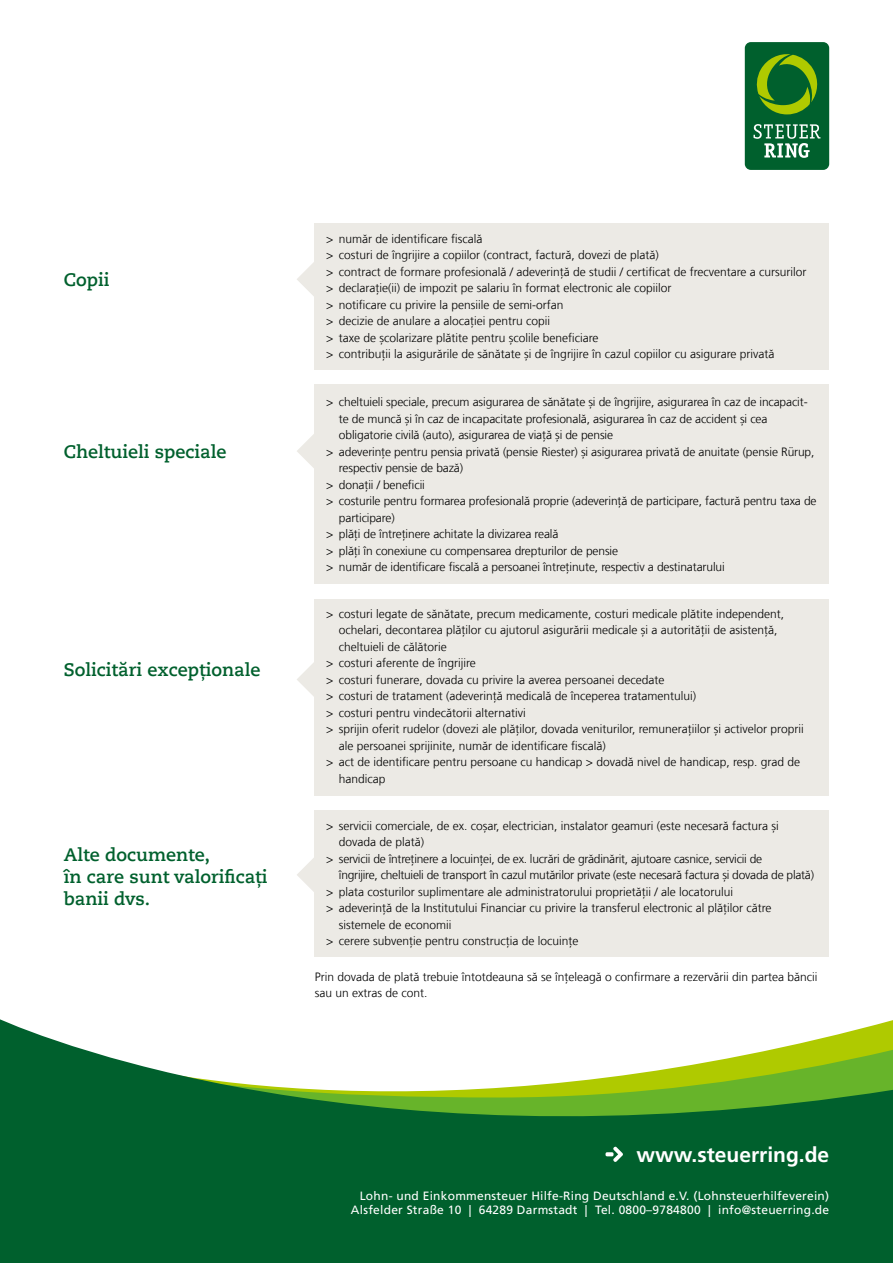
<style>
.page{position:relative;width:893px;height:1263px;background:#fff}
.page>*{position:absolute;margin:0;border:0;box-sizing:border-box;transform-origin:0 0}
.t1{font:700 21px "Frutiger LT Com";color:#fff}
.t2{font:700 18px/21.6px "Caecilia Com 75";color:#00602d}
.t3{font:300 12px/16.5px "Frutiger LT Com";color:#000}
.t4{font:300 12px "Frutiger LT Com";letter-spacing:-.02em;color:#000}
.t5{font:12px/14.4px "Frutiger LT Com";letter-spacing:.02em;color:#fff;text-align:right}
</style>
<div class="page">
<div style="left:745px;top:42px;width:84px;height:128px;background:#00602d;border-radius:6px"></div>
<svg style="left:756px;top:54px;width:62px;height:60px"></svg>
<svg style="left:753px;top:124px;width:67px;height:34px"></svg>
<svg style="left:0;top:1019px;width:893px;height:244px;fill:#00602d"></svg>
<div style="left:315px;top:599px;width:514px;height:196px;background:#eceae5"></div>
<div style="left:315px;top:810px;width:514px;height:146px;background:#eceae5"></div>
<svg style="left:297px;top:661px;width:18px;height:36px"></svg>
<svg style="left:297px;top:857px;width:18px;height:36px"></svg>
<svg style="left:605px;top:1146px;width:19px;height:16px"></svg>
<div style="left:315px;top:384px;width:514px;height:200px;background:#eceae5"></div>
<svg style="left:297px;top:433px;width:18px;height:36px"></svg>
<div style="left:315px;top:224px;width:514px;height:146px;background:#eceae5"></div>
<svg style="left:297px;top:261px;width:18px;height:36px"></svg>
<h2 class="t2" style="left:64px;top:269px;width:47px">Copii</h2>
<h2 class="t2" style="left:64px;top:440px;width:164px">Cheltuieli speciale</h2>
<h2 class="t2" style="left:64px;top:658px;width:198px">Solicitări excepționale</h2>
<h2 class="t2" style="left:64px;top:844px;width:205px">Alte documente,<br>în care sunt valorificați banii dvs.</h2>
<p class="t3" style="left:326px;top:230px;width:482px">&gt; număr de identificare fiscală<br>&gt; costuri de îngrijire a copiilor (contract, factură, dovezi de plată)<br>&gt; contract de formare profesională / adeverință de studii / certificat de frecventare a cursurilor &gt; declarație(ii) de impozit pe salariu în format electronic ale copiilor<br>&gt; notificare cu privire la pensiile de semi-orfan<br>&gt; decizie de anulare a alocației pentru copii<br>&gt; taxe de școlarizare plătite pentru școlile beneficiare<br>&gt; contribuții la asigurările de sănătate și de îngrijire în cazul copiilor cu asigurare privată</p>
<p class="t3" style="left:326px;top:394px;width:483px">&gt; cheltuieli speciale, precum asigurarea de sănătate și de îngrijire, asigurarea în caz de incapacit-</p>
<p class="t3" style="left:339px;top:410px;width:430px">te de muncă și în caz de incapacitate profesională, asigurarea în caz de accident și cea</p>
<p class="t3" style="left:339px;top:427px;width:276px">obligatorie civilă (auto), asigurarea de viață și de pensie</p>
<p class="t3" style="left:326px;top:443px;width:490px">&gt; adeverințe pentru pensia privată (pensie Riester) și asigurarea privată de anuitate (pensie Rürup,</p>
<p class="t3" style="left:339px;top:460px;width:126px">respectiv pensie de bază)</p>
<p class="t3" style="left:326px;top:476px;width:100px">&gt; donații / beneficii</p>
<p class="t3" style="left:326px;top:493px;width:492px">&gt; costurile pentru formarea profesională proprie (adeverință de participare, factură pentru taxa de</p>
<p class="t3" style="left:339px;top:509px;width:57px">participare)</p>
<p class="t3" style="left:326px;top:526px;width:234px">&gt; plăți de întreținere achitate la divizarea reală</p>
<p class="t3" style="left:326px;top:542px;width:293px">&gt; plăți în conexiune cu compensarea drepturilor de pensie</p>
<p class="t3" style="left:326px;top:559px;width:400px">&gt; număr de identificare fiscală a persoanei întreținute, respectiv a destinatarului</p>
<p class="t3" style="left:326px;top:605px;width:459px">&gt; costuri legate de sănătate, precum medicamente, costuri medicale plătite independent,</p>
<p class="t3" style="left:339px;top:622px;width:440px">ochelari, decontarea plăților cu ajutorul asigurării medicale și a autorității de asistență,</p>
<p class="t3" style="left:339px;top:638px;width:109px">cheltuieli de călătorie</p>
<p class="t3" style="left:326px;top:655px;width:151px">&gt; costuri aferente de îngrijire</p>
<p class="t3" style="left:326px;top:671px;width:340px">&gt; costuri funerare, dovada cu privire la averea persoanei decedate</p>
<p class="t3" style="left:326px;top:688px;width:371px">&gt; costuri de tratament (adeverință medicală de începerea tratamentului)</p>
<p class="t3" style="left:326px;top:704px;width:201px">&gt; costuri pentru vindecătorii alternativi</p>
<p class="t3" style="left:326px;top:721px;width:479px">&gt; sprijin oferit rudelor (dovezi ale plăților, dovada veniturilor, remunerațiilor și activelor proprii</p>
<p class="t3" style="left:339px;top:737px;width:268px">ale persoanei sprijinite, număr de identificare fiscală)</p>
<p class="t3" style="left:326px;top:754px;width:476px">&gt; act de identificare pentru persoane cu handicap &gt; dovadă nivel de handicap, resp. grad de</p>
<p class="t3" style="left:339px;top:770px;width:48px">handicap</p>
<p class="t3" style="left:326px;top:817px;width:454px">&gt; servicii comerciale, de ex. coșar, electrician, instalator geamuri (este necesară factura și</p>
<p class="t3" style="left:339px;top:834px;width:87px">dovada de plată)</p>
<p class="t4" style="left:326px;top:852px;width:437px">&gt; servicii de întreținere a locuinței, de ex. lucrări de grădinărit, ajutoare casnice, servicii de</p>
<p class="t4" style="left:339px;top:868px;width:477px">îngrijire, cheltuieli de transport în cazul mutărilor private (este necesară factura și dovada de plată)</p>
<p class="t3" style="left:326px;top:883px;width:408px">&gt; plata costurilor suplimentare ale administratorului proprietății / ale locatorului</p>
<p class="t3" style="left:326px;top:900px;width:447px">&gt; adeverință de la Institutului Financiar cu privire la transferul electronic al plăților către</p>
<p class="t3" style="left:339px;top:916px;width:114px">sistemele de economii</p>
<p class="t3" style="left:326px;top:933px;width:254px">&gt; cerere subvenție pentru construcția de locuințe</p>
<p class="t3" style="left:315px;top:968px;width:504px">Prin dovada de plată trebuie întotdeauna să se înțeleagă o confirmare a rezervării din partea băncii sau un extras de cont.</p>
<h1 class="t1" style="left:637px;top:1142px;width:194px">www.steuerring.de</h1>
<p class="t5" style="left:351px;top:1188px;width:480px">Lohn- und Einkommensteuer Hilfe-Ring Deutschland e.V. (Lohnsteuerhilfeverein)<br>Alsfelder Straße 10 | 64289 Darmstadt | Tel. 0800–9784800 | info@steuerring.de</p>
</div>
